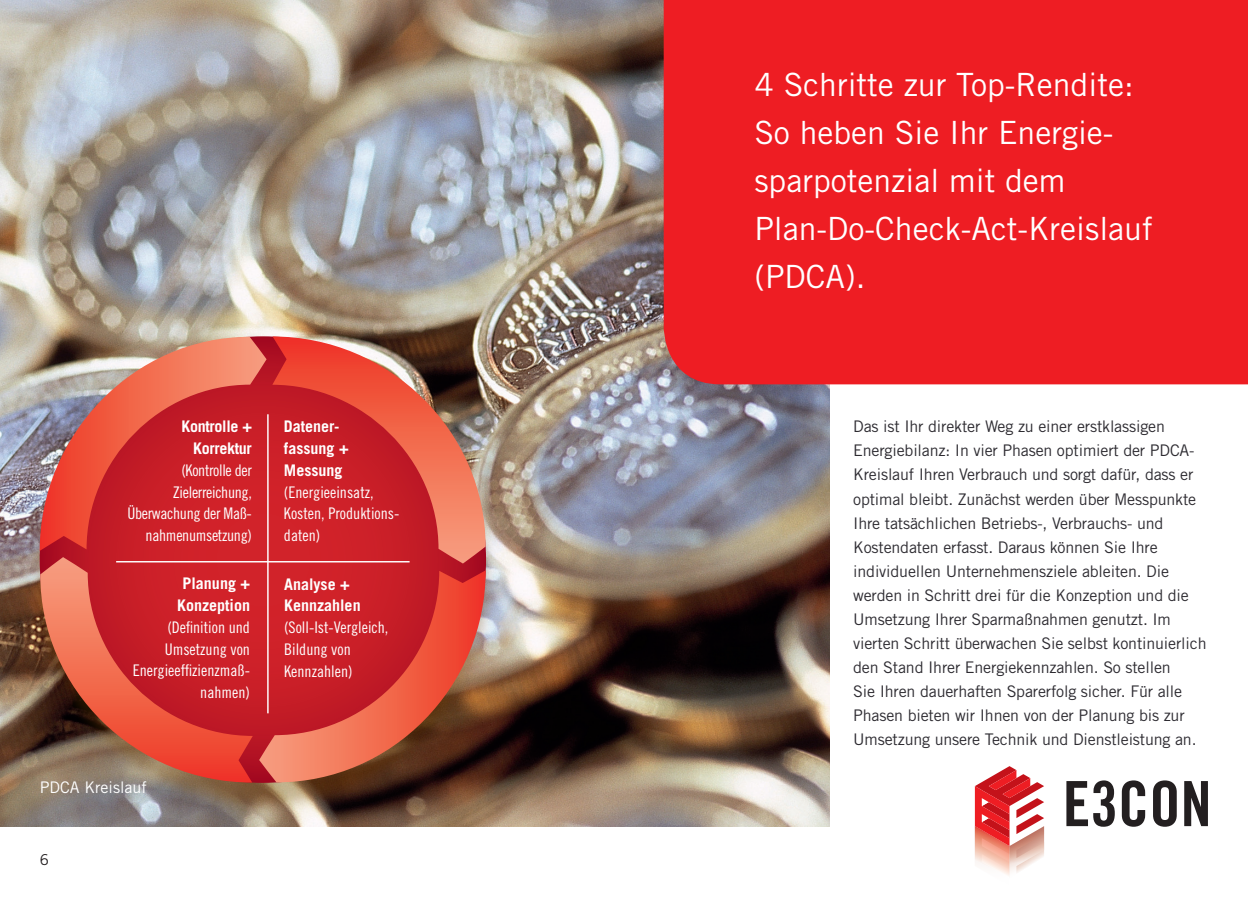
<style>
.page{position:relative;width:1248px;height:908px;background:#fff}
.page>*{position:absolute;margin:0;border:0;box-sizing:border-box;transform-origin:0 0}
.t1{font:62.4px "Trade Gothic LT Std Bd Cn 20";color:#231f20}
.Headline_1{font:32px/48px "Trade Gothic LT Std";color:#fff}
.Fliesstext_1{font:16px/24px "Trade Gothic LT Std";letter-spacing:-.01em;color:#2d2b31}
.Fließtext{font:16px/21.8px "Trade Gothic LT Std Cn 18";color:#fff}
.Fließtext-2{font:16px/21.8px "Trade Gothic LT Std Cn 18";letter-spacing:-.02em;color:#fff;text-align:right}
.Fließtext-3{font:700 16px/21.8px "Trade Gothic LT Std";color:#fff}
.Fließtext-4{font:700 16px/21.8px "Trade Gothic LT Std";letter-spacing:-.02em;color:#fff;text-align:right}
.Fliesstext_1-2{font:16px "Trade Gothic LT Std";color:#fff}
.t2{font:15px "Trade Gothic LT Std";color:#231f20}
</style>
<div class="page">
<img style="left:0;top:0;width:829px;height:825px">
<div style="left:663px;top:0;width:584px;height:384px;background:#ee1d23"></div>
<div style="left:29px;top:345px;width:468px;height:467px;background:#7c4400;opacity:.3"></div>
<svg style="left:40px;top:336px;width:232px;height:214px;background:#ca4946"></svg>
<svg style="left:253px;top:570px;width:232px;height:212px;background:#bf3730"></svg>
<svg style="left:272px;top:336px;width:213px;height:227px;background:#c3403b"></svg>
<svg style="left:40px;top:556px;width:213px;height:226px;background:#c13d37"></svg>
<hr style="left:267px;top:414px;width:1px;height:299px;background:#fff">
<hr style="left:116px;top:560px;width:293px;height:2px;background:#fff">
<svg style="left:974px;top:766px;width:69px;height:110px"></svg>
<p class="Headline_1" style="left:754px;top:60px;width:400px">4 Schritte zur Top-Rendite:<br>So heben Sie Ihr Energie&shy;sparpotenzial mit dem<br>Plan-Do-Check-Act-Kreislauf (PDCA).</p>
<p class="Fließtext-4" style="left:181px;top:415px;width:72px">Kontrolle +<br>Korrektur</p>
<p class="Fließtext-2" style="left:127px;top:458px;width:126px">(Kontrolle der<br>Zielerreichung,<br>Überwachung der Maß&shy;nahmenumsetzung)</p>
<p class="Fließtext-3" style="left:183px;top:572px;width:69px">Planung +</p>
<p class="Fließtext-3" style="left:177px;top:594px;width:74px">Konzeption</p>
<p class="Fließtext" style="left:133px;top:615px;width:119px;text-align:right">(Definition und<br>Umsetzung von<br>Energieeffizienzmaß&shy;nahmen)</p>
<p class="Fließtext-3" style="left:284px;top:415px;width:66px">Datener&shy;fassung +<br>Messung</p>
<p class="Fließtext" style="left:284px;top:480px;width:117px">(Energieeinsatz,<br>Kosten, Produktions&shy;daten)</p>
<p class="Fließtext-3" style="left:284px;top:572px;width:67px">Analyse +</p>
<p class="Fließtext-3" style="left:284px;top:594px;width:78px">Kennzahlen</p>
<p class="Fließtext" style="left:284px;top:616px;width:106px">(Soll-Ist-Vergleich,<br>Bildung von<br>Kennzahlen)</p>
<p class="Fliesstext_1" style="left:853px;top:414px;width:355px">Das ist Ihr direkter Weg zu einer erstklassigen Energiebilanz: In vier Phasen optimiert der PDCA-Kreislauf Ihren Verbrauch und sorgt dafür, dass er optimal bleibt. Zunächst werden über Messpunkte Ihre tatsächlichen Betriebs-, Verbrauchs- und Kostendaten erfasst. Daraus können Sie Ihre individuellen Unternehmensziele ableiten. Die werden in Schritt drei für die Konzeption und die Umsetzung Ihrer Sparmaßnahmen genutzt. Im vierten Schritt überwachen Sie selbst kontinuierlich den Stand Ihrer Energiekennzahlen. So stellen<br>Sie Ihren dauerhaften Sparerfolg sicher. Für alle Phasen bieten wir Ihnen von der Planung bis zur Umsetzung unsere Technik und Dienstleistung an.</p>
<p class="Fliesstext_1-2" style="left:40px;top:777px;width:109px">PDCA Kreislauf</p>
<p class="t1" style="left:1062px;top:765px;width:150px">E3CON</p>
<p class="t2" style="left:40px;top:850px;width:11px">6</p>
</div>
